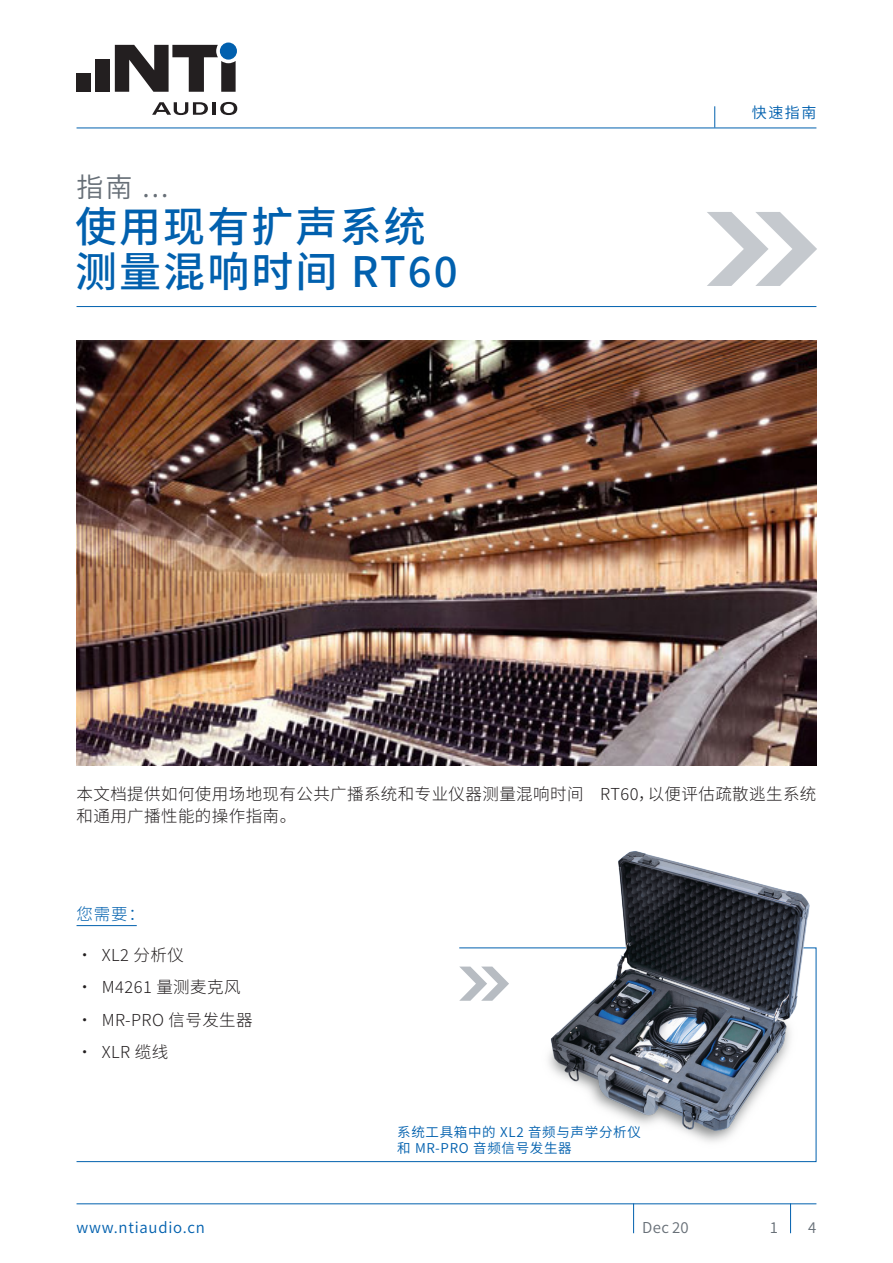
<style>
.page{position:relative;width:893px;height:1263px;background:#fff}
.page>*{position:absolute;margin:0;border:0;box-sizing:border-box;transform-origin:0 0}
.Headline_1_blau{font:500 42px/45px "Source Han Sans SC";letter-spacing:.05em;color:#0160ae}
.Headline_2_CAPS{font:27px "Source Han Sans SC";color:#676f77}
.Text{font:300 16.5px/22.5px "Source Han Sans SC";letter-spacing:.025em;color:#231f20}
.Headline_3_sub{font:300 16.5px "Source Han Sans SC";color:#0160ae}
.t1{font:15px "Source Han Sans SC";letter-spacing:.05em;color:#0160ae}
.t2{font:15px "Source Han Sans SC";color:#676f77}
.Bildtitel_blau_klick{font:13.5px/16.5px "Source Han Sans SC";letter-spacing:.05em;color:#0160ae}
</style>
<div class="page">
<hr style="left:77px;top:1203px;width:739px;height:1px;background:#0160ae">
<hr style="left:77px;top:128px;width:739px;height:1px;background:#0160ae">
<hr style="left:77px;top:306px;width:739px;height:1px;background:#0160ae">
<div style="left:96px;top:59px;width:14px;height:33px;background:#231f20"></div>
<div style="left:77px;top:73px;width:14px;height:19px;background:#231f20"></div>
<svg style="left:152px;top:102px;width:56px;height:13px"></svg>
<hr style="left:212px;top:102px;width:4px;height:13px;background:#231f20">
<svg style="left:220px;top:102px;width:17px;height:13px"></svg>
<svg style="left:115px;top:45px;width:121px;height:47px"></svg>
<div style="left:220px;top:43px;width:17px;height:17px;background:#0160ae;border-radius:50%"></div>
<svg style="left:76px;top:947px;width:741px;height:215px"></svg>
<svg style="left:459px;top:966px;width:50px;height:35px"></svg>
<img style="left:77px;top:340px;width:739px;height:425px">
<img style="left:532px;top:851px;width:283px;height:301px">
<hr style="left:790px;top:1203px;width:1px;height:30px;background:#0160ae">
<hr style="left:633px;top:1203px;width:1px;height:30px;background:#0160ae">
<svg style="left:714px;top:106px;width:1px;height:22px"></svg>
<hr style="left:77px;top:925px;width:60px;height:1px;background:#0160ae">
<svg style="left:707px;top:212px;width:110px;height:74px"></svg>
<p class="Headline_2_CAPS" style="left:77px;top:172px;width:94px">指南 ...</p>
<p class="Headline_1_blau" style="left:75px;top:205px;width:384px">使用现有扩声系统测量混响时间 RT60</p>
<p class="t1" style="left:752px;top:104px;width:66px">快速指南</p>
<p class="Text" style="left:77px;top:783px;width:741px">本文档提供如何使用场地现有公共广播系统和专业仪器测量混响时间 RT60，以便评估疏散逃生系统和通用广播性能的操作指南。</p>
<p class="Headline_3_sub" style="left:77px;top:904px;width:70px">您需要：</p>
<p class="Text" style="left:77px;top:944px;width:109px">• XL2 分析仪</p>
<p class="Text" style="left:77px;top:976px;width:165px">• M4261 量测麦克风</p>
<p class="Text" style="left:77px;top:1009px;width:178px">• MR-PRO 信号发生器</p>
<p class="Text" style="left:77px;top:1041px;width:93px">• XLR 缆线</p>
<p class="Bildtitel_blau_klick" style="left:397px;top:1124px;width:245px">系统工具箱中的 XL2 音频与声学分析仪和 MR-PRO 音频信号发生器</p>
<p class="t1" style="left:77px;top:1219px;width:130px">www.ntiaudio.cn</p>
<p class="t2" style="left:642px;top:1219px;width:48px">Dec 20</p>
<p class="t2" style="left:770px;top:1219px;width:10px">1</p>
<p class="t2" style="left:808px;top:1219px;width:10px">4</p>
</div>
